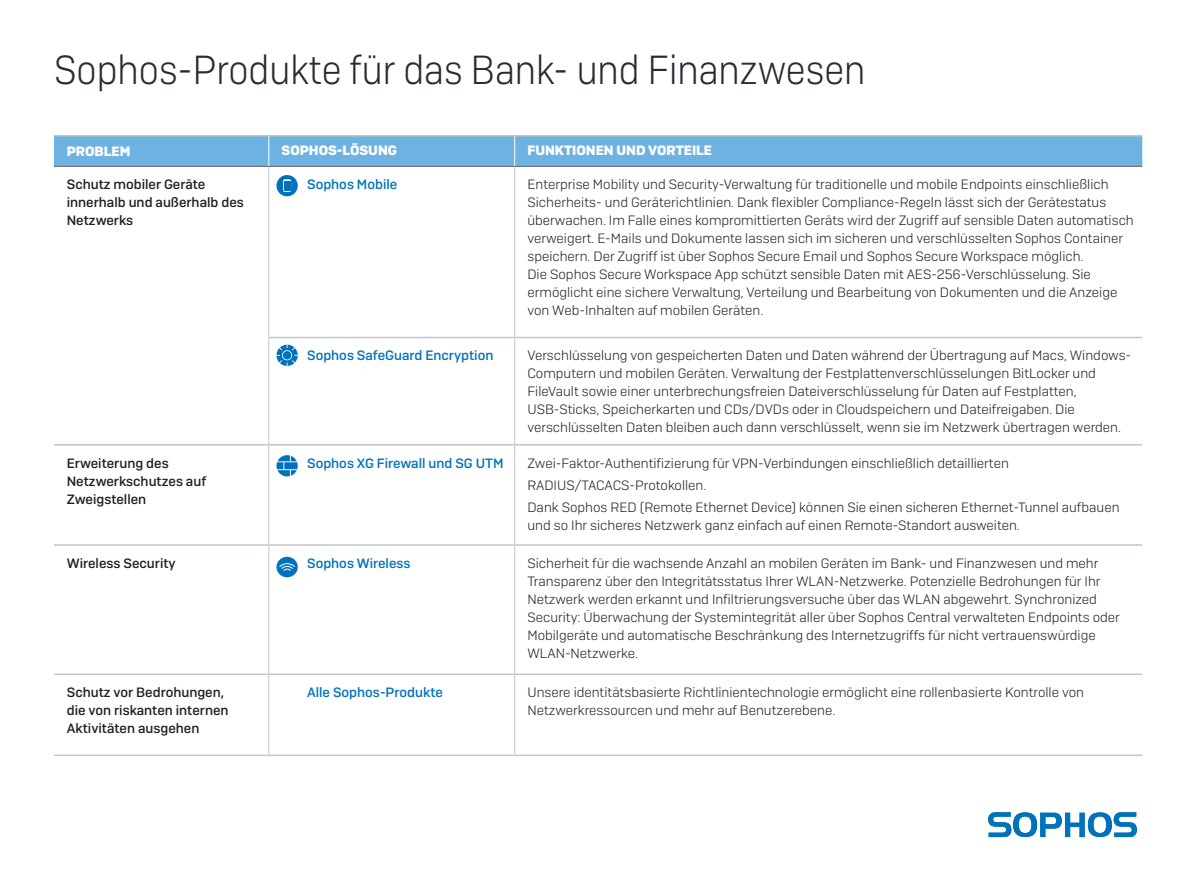
<style>
.page{position:relative;width:1191px;height:893px;background:#fff}
.page>*{position:absolute;margin:0;border:0;box-sizing:border-box;transform-origin:0 0}
.t1{font:300 40.5px "Sophos Sans";color:#282c31;scale:.9 1}
.Table_Body_Copy{font:300 13.5px/18px "Sophos Sans";color:#231f20}
.Subhead{font:500 13.5px/18px "Sophos Sans";color:#231f20}
.Subhead-2{font:500 13.5px "Sophos Sans";color:#0072bc}
.Subhead-3{font:700 13.5px "Sophos Sans";color:#fff}
</style>
<div class="page">
<svg style="left:988px;top:812px;width:149px;height:25px"></svg>
<svg style="left:276px;top:175px;width:22px;height:21px"></svg>
<svg style="left:276px;top:455px;width:22px;height:21px"></svg>
<svg style="left:276px;top:345px;width:22px;height:21px"></svg>
<div style="left:54px;top:137px;width:1088px;height:29px;background:#6eb2e2"></div>
<hr style="left:514px;top:167px;width:1px;height:170px;background:#c2c6c9">
<hr style="left:514px;top:338px;width:1px;height:106px;background:#c2c6c9">
<hr style="left:514px;top:446px;width:1px;height:98px;background:#c2c6c9">
<hr style="left:514px;top:546px;width:1px;height:128px;background:#c2c6c9">
<hr style="left:514px;top:675px;width:1px;height:80px;background:#c2c6c9">
<hr style="left:269px;top:166px;width:245px;height:1px;background:#6c6d70">
<hr style="left:514px;top:166px;width:628px;height:1px;background:#6c6d70">
<hr style="left:269px;top:135px;width:245px;height:2px;background:#c2c6c9">
<hr style="left:514px;top:135px;width:628px;height:2px;background:#c2c6c9">
<hr style="left:54px;top:135px;width:215px;height:2px;background:#c2c6c9">
<hr style="left:268px;top:337px;width:246px;height:1px;background:#c2c6c9">
<hr style="left:269px;top:444px;width:245px;height:2px;background:#c2c6c9">
<hr style="left:269px;top:544px;width:245px;height:2px;background:#c2c6c9">
<hr style="left:269px;top:674px;width:245px;height:1px;background:#c2c6c9">
<hr style="left:269px;top:755px;width:245px;height:1px;background:#c2c6c9">
<hr style="left:514px;top:337px;width:628px;height:1px;background:#c2c6c9">
<hr style="left:514px;top:444px;width:628px;height:2px;background:#c2c6c9">
<hr style="left:514px;top:544px;width:628px;height:2px;background:#c2c6c9">
<hr style="left:514px;top:674px;width:628px;height:1px;background:#c2c6c9">
<hr style="left:514px;top:755px;width:628px;height:1px;background:#c2c6c9">
<hr style="left:54px;top:166px;width:215px;height:1px;background:#6c6d70">
<hr style="left:268px;top:446px;width:1px;height:98px;background:#c2c6c9">
<hr style="left:268px;top:546px;width:1px;height:128px;background:#c2c6c9">
<hr style="left:268px;top:675px;width:1px;height:80px;background:#c2c6c9">
<hr style="left:268px;top:167px;width:1px;height:170px;background:#c2c6c9">
<hr style="left:268px;top:338px;width:1px;height:106px;background:#c2c6c9">
<hr style="left:54px;top:444px;width:215px;height:2px;background:#c2c6c9">
<hr style="left:54px;top:544px;width:215px;height:2px;background:#c2c6c9">
<hr style="left:54px;top:674px;width:215px;height:1px;background:#c2c6c9">
<hr style="left:54px;top:755px;width:215px;height:1px;background:#c2c6c9">
<hr style="left:268px;top:136px;width:1px;height:30px;background:#fff">
<hr style="left:514px;top:136px;width:1px;height:30px;background:#fff">
<svg style="left:276px;top:557px;width:22px;height:20px"></svg>
<h1 class="t1" style="left:54px;top:46px;width:903px">Sophos-Produkte für das Bank- und Finanzwesen</h1>
<p class="Subhead-3" style="left:67px;top:143px;width:65px">PROBLEM</p>
<p class="Subhead-3" style="left:281px;top:142px;width:117px">SOPHOS-LÖSUNG</p>
<p class="Subhead-3" style="left:527px;top:142px;width:186px">FUNKTIONEN UND VORTEILE</p>
<p class="Subhead" style="left:67px;top:175px;width:179px">Schutz mobiler Geräte innerhalb und außerhalb des<br>Netzwerks</p>
<p class="Subhead-2" style="left:307px;top:176px;width:92px">Sophos Mobile</p>
<p class="Table_Body_Copy" style="left:527px;top:175px;width:608px">Enterprise Mobility und Security-Verwaltung für traditionelle und mobile Endpoints einschließlich Sicherheits- und Geräterichtlinien. Dank flexibler Compliance-Regeln lässt sich der Gerätestatus überwachen. Im Falle eines kompromittierten Geräts wird der Zugriff auf sensible Daten automatisch verweigert. E-Mails und Dokumente lassen sich im sicheren und verschlüsselten Sophos Container speichern. Der Zugriff ist über Sophos Secure Email und Sophos Secure Workspace möglich.<br>Die Sophos Secure Workspace App schützt sensible Daten mit AES-256-Verschlüsselung. Sie ermöglicht eine sichere Verwaltung, Verteilung und Bearbeitung von Dokumenten und die Anzeige von Web-Inhalten auf mobilen Geräten.</p>
<p class="Subhead-2" style="left:307px;top:348px;width:188px">Sophos SafeGuard Encryption</p>
<p class="Table_Body_Copy" style="left:527px;top:346px;width:605px">Verschlüsselung von gespeicherten Daten und Daten während der Übertragung auf Macs, Windows-Computern und mobilen Geräten. Verwaltung der Festplattenverschlüsselungen BitLocker und FileVault sowie einer unterbrechungsfreien Dateiverschlüsselung für Daten auf Festplatten, USB-Sticks, Speicherkarten und CDs/DVDs oder in Cloudspeichern und Dateifreigaben. Die verschlüsselten Daten bleiben auch dann verschlüsselt, wenn sie im Netzwerk übertragen werden.</p>
<p class="Subhead" style="left:67px;top:454px;width:141px">Erweiterung des<br>Netzwerkschutzes auf<br>Zweigstellen</p>
<p class="Subhead-2" style="left:307px;top:455px;width:198px">Sophos XG Firewall und SG UTM</p>
<p class="Table_Body_Copy" style="left:527px;top:454px;width:483px">Zwei-Faktor-Authentifizierung für VPN-Verbindungen einschließlich detaillierten</p>
<p class="Table_Body_Copy" style="left:527px;top:476px;width:180px">RADIUS/TACACS-Protokollen.</p>
<p class="Table_Body_Copy" style="left:527px;top:498px;width:593px">Dank Sophos RED (Remote Ethernet Device) können Sie einen sicheren Ethernet-Tunnel aufbauen und so Ihr sicheres Netzwerk ganz einfach auf einen Remote-Standort ausweiten.</p>
<p class="Subhead" style="left:67px;top:554px;width:110px">Wireless Security</p>
<p class="Subhead-2" style="left:307px;top:555px;width:105px">Sophos Wireless</p>
<p class="Table_Body_Copy" style="left:527px;top:554px;width:594px">Sicherheit für die wachsende Anzahl an mobilen Geräten im Bank- und Finanzwesen und mehr Transparenz über den Integritätsstatus Ihrer WLAN-Netzwerke. Potenzielle Bedrohungen für Ihr Netzwerk werden erkannt und Infiltrierungsversuche über das WLAN abgewehrt. Synchronized Security: Überwachung der Systemintegrität aller über Sophos Central verwalteten Endpoints oder Mobilgeräte und automatische Beschränkung des Internetzugriffs für nicht vertrauenswürdige WLAN-Netzwerke.</p>
<p class="Subhead" style="left:67px;top:683px;width:163px">Schutz vor Bedrohungen, die von riskanten internen<br>Aktivitäten ausgehen</p>
<p class="Subhead-2" style="left:307px;top:684px;width:137px">Alle Sophos-Produkte</p>
<p class="Table_Body_Copy" style="left:527px;top:683px;width:558px">Unsere identitätsbasierte Richtlinientechnologie ermöglicht eine rollenbasierte Kontrolle von<br>Netzwerkressourcen und mehr auf Benutzerebene.</p>
</div>
